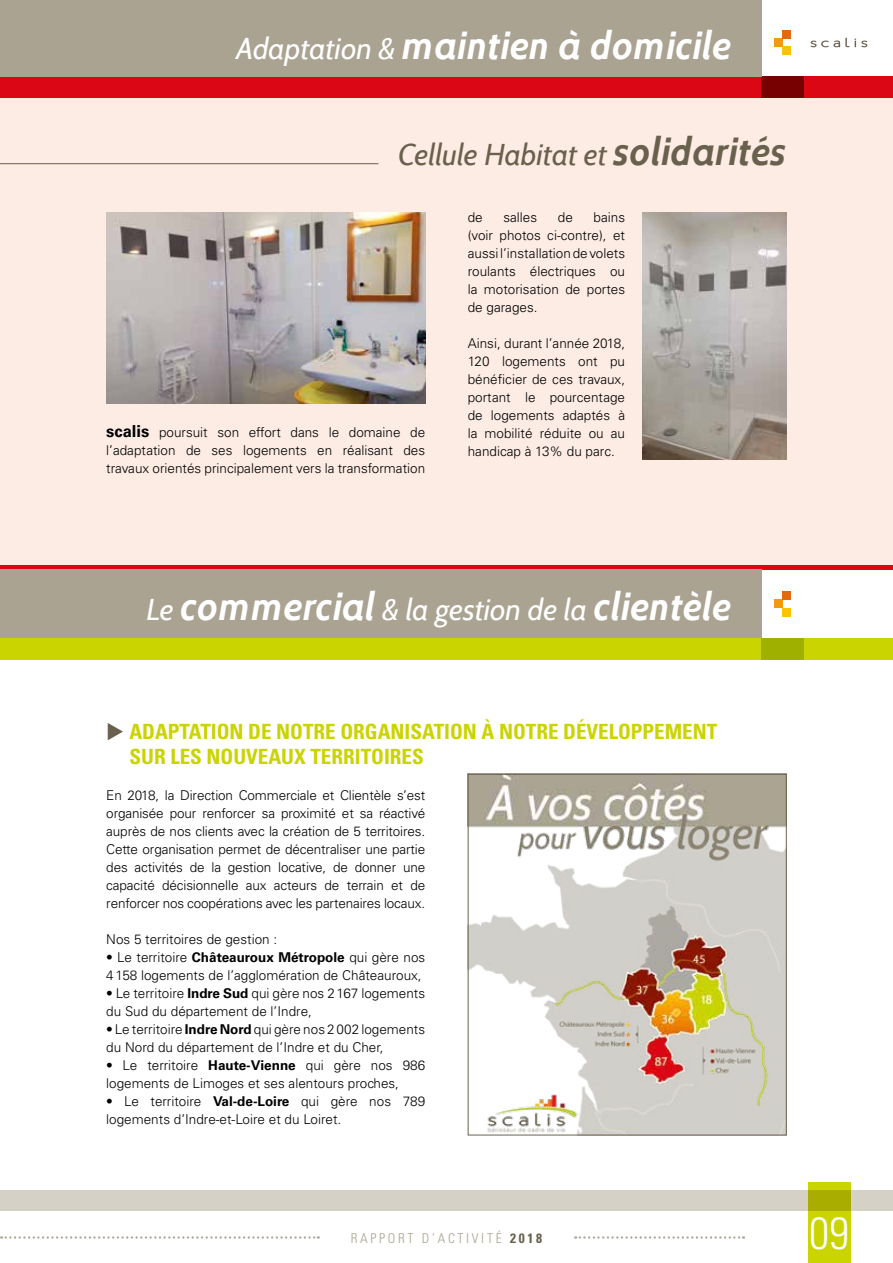
<style>
.page{position:relative;width:893px;height:1263px;background:#fff}
.page>*{position:absolute;margin:0;border:0;box-sizing:border-box;transform-origin:0 0}
.t1{font:300 condensed 45px "Univers LT Std";color:#fff}
.t2{font:italic 700 39px "Cabin";color:#fff}
.t3{font:italic 30px "Cabin";color:#69614e}
.t4{font:700 condensed 21px/25.2px "Univers LT Std";color:#cad400}
.t5{font:300 13.5px/18px "Univers LT Std";color:#000}
.t6{font:300 condensed 13.5px "Univers LT Std";letter-spacing:.2em;color:#aaa392}
.s1{font-weight:400;font-size:30px}
.s2{font-weight:700;font-size:39px}
.s3{font-weight:700;font-size:16.5px}
.s4{color:#69614e}
.s5{font-weight:700}
.s6{font-weight:700;color:#69614e}
</style>
<div class="page">
<div style="left:0;top:98px;width:893px;height:468px;background:#fdece4"></div>
<div style="left:0;top:1191px;width:893px;height:21px;background:#d6d1c7"></div>
<svg style="left:1px;top:1236px;width:318px;height:2px"></svg>
<svg style="left:575px;top:1236px;width:169px;height:2px"></svg>
<svg style="left:808px;top:1182px;width:42px;height:81px;background:#c1c900"></svg>
<div style="left:0;top:77px;width:893px;height:21px;background:#dc0714"></div>
<div style="left:761px;top:77px;width:43px;height:21px;background:#700"></div>
<div style="left:774px;top:38px;width:8px;height:9px;background:#f4990a"></div>
<div style="left:782px;top:47px;width:8px;height:8px;background:#fbc403"></div>
<div style="left:782px;top:30px;width:8px;height:8px;background:#e4680d"></div>
<svg style="left:810px;top:38px;width:57px;height:10px"></svg>
<div style="left:0;top:0;width:761px;height:77px;background:#aaa392"></div>
<svg style="left:0;top:566px;width:893px;height:4px;background:#d1282e"></svg>
<hr style="left:0;top:163px;width:378px;height:1px;background:#69614e">
<img style="left:106px;top:213px;width:319px;height:191px">
<img style="left:642px;top:213px;width:145px;height:246px">
<div style="left:0;top:638px;width:893px;height:21px;background:#cad400"></div>
<div style="left:761px;top:638px;width:43px;height:21px;background:#a0b000"></div>
<div style="left:774px;top:599px;width:8px;height:9px;background:#f4990a"></div>
<div style="left:782px;top:608px;width:8px;height:8px;background:#fbc403"></div>
<div style="left:782px;top:591px;width:8px;height:9px;background:#e4680d"></div>
<div style="left:0;top:570px;width:761px;height:68px;background:#aaa392"></div>
<img style="left:470px;top:776px;width:315px;height:357px">
<div style="left:468px;top:774px;width:319px;height:361px;border:1px solid #69614e"></div>
<h2 class="t2" style="left:236px;top:22px;width:497px"><span class="s1">Adaptation &amp;</span> maintien à domicile</h2>
<h3 class="t3" style="left:398px;top:136px;width:390px">Cellule Habitat et <span class="s2">solidarités</span></h3>
<p class="t5" style="left:106px;top:423px;width:320px;text-align:justify"><span class="s3">scalis</span> poursuit son effort dans le domaine de l’adaptation de ses logements en réalisant des travaux orientés principalement vers la transformation</p>
<p class="t5" style="left:468px;top:209px;width:159px;text-align:justify;text-indent:126px">bains (voir photos ci-contre), et aussi l’installation de volets roulants électriques ou la motorisation de portes de garages.</p>
<p class="t5" style="left:468px;top:335px;width:159px;text-align:justify">Ainsi, durant l’année 2018, 120 logements ont pu bénéficier de ces travaux, portant le pourcentage de logements adaptés à la mobilité réduite ou au handicap à 13% du parc.</p>
<p class="t5" style="left:468px;top:209px;width:17px">de</p>
<p class="t5" style="left:503px;top:209px;width:35px">salles</p>
<p class="t5" style="left:558px;top:209px;width:17px">de</p>
<h2 class="t2" style="left:146px;top:583px;width:586px"><span class="s1">Le</span> commercial <span class="s1">&amp; la gestion de la</span> clientèle</h2>
<h3 class="t4" style="left:130px;top:719px;width:589px;text-indent:-23px"><span class="s4">◆</span> ADAPTATION DE NOTRE ORGANISATION À NOTRE DÉVELOPPEMENT<br>SUR LES NOUVEAUX TERRITOIRES</h3>
<p class="t5" style="left:106px;top:786px;width:320px;text-align:justify">En 2018, la Direction Commerciale et Clientèle s’est organisée pour renforcer sa proximité et sa réactivé auprès de nos clients avec la création de 5 territoires.<br>Cette organisation permet de décentraliser une partie des activités de la gestion locative, de donner une capacité décisionnelle aux acteurs de terrain et de renforcer nos coopérations avec les partenaires locaux.</p>
<p class="t5" style="left:106px;top:930px;width:172px">Nos 5 territoires de gestion :</p>
<p class="t5" style="left:106px;top:948px;width:320px">• Le territoire <span class="s5">Châteauroux Métropole</span> qui gère nos<br>4158 logements de l’agglomération de Châteauroux,</p>
<p class="t5" style="left:106px;top:984px;width:320px">• Le territoire <span class="s5">Indre Sud</span> qui gère nos 2167 logements du Sud du département de l’Indre,</p>
<p class="t5" style="left:106px;top:1020px;width:320px">• Le territoire <span class="s5">Indre Nord</span> qui gère nos 2002 logements du Nord du département de l’Indre et du Cher,</p>
<p class="t5" style="left:106px;top:1056px;width:320px">• Le territoire <span class="s5">Haute-Vienne</span> qui gère nos 986 logements de Limoges et ses alentours proches,</p>
<p class="t5" style="left:106px;top:1092px;width:320px">• Le territoire <span class="s5">Val-de-Loire</span> qui gère nos 789 logements d’Indre-et-Loire et du Loiret.</p>
<p class="t6" style="left:351px;top:1230px;width:193px">RAPPORT D’ACTIVITÉ <span class="s6">2018</span></p>
<h1 class="t1" style="left:809px;top:1206px;width:41px">09</h1>
</div>
